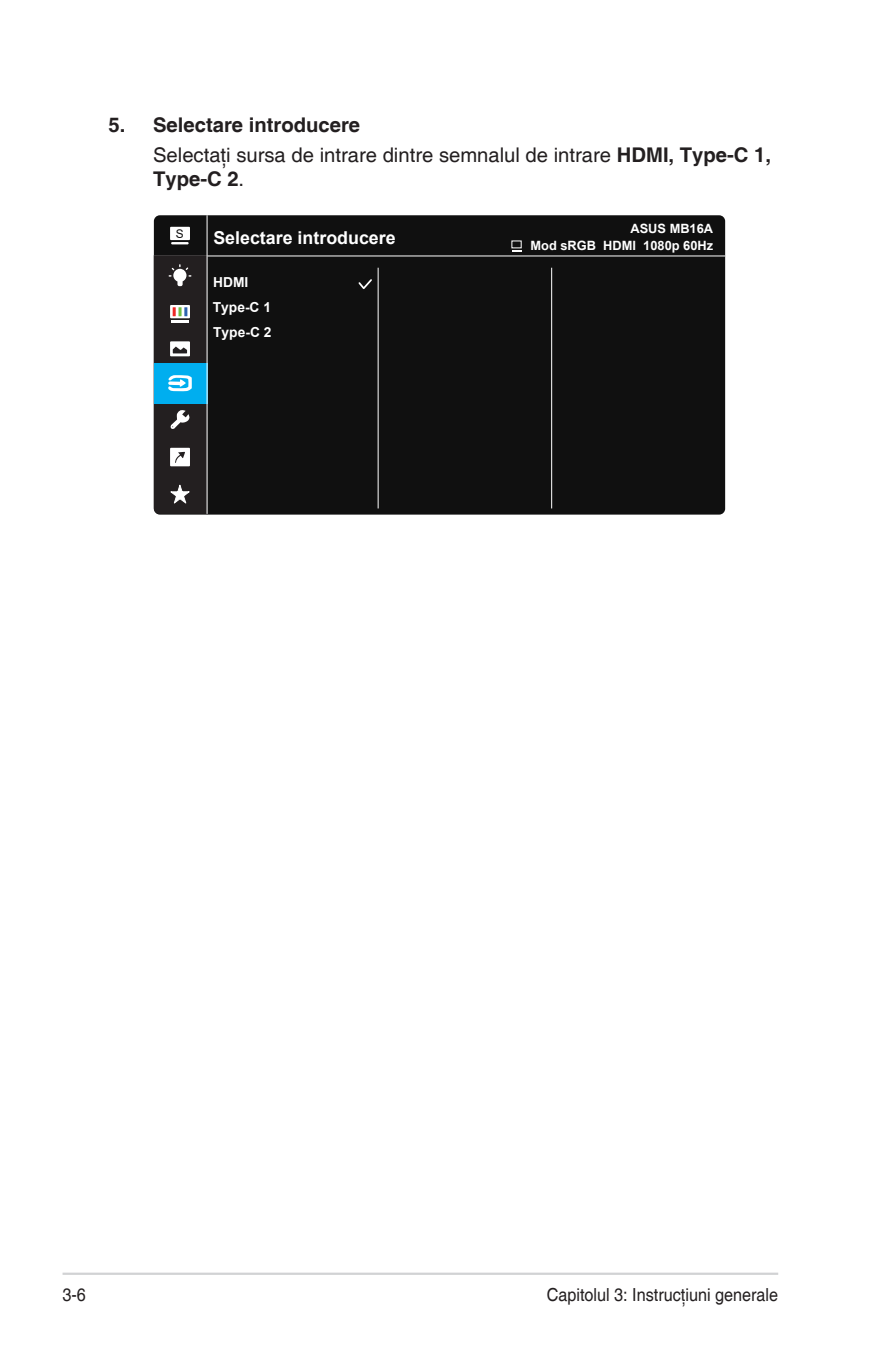
<style>
.page{position:relative;width:893px;height:1346px;background:#fff}
.page>*{position:absolute;margin:0;border:0;box-sizing:border-box;transform-origin:0 0}
.Body_Text_Indent{font:20.25px/24.3px "Helvetica";color:#231f20}
.OSD_Item{font:700 20.25px "Helvetica";color:#231f20}
.t1{font:18px "Helvetica";color:#231f20;scale:.9 1}
.t2{font:700 17.78px "Arial";color:#fff}
.t3{font:700 13.72px/24.5px "Arial";color:#fff}
.t4{font:700 12.83px "Arial";color:#fff}
.t5{font:11.92px "Arial";color:#101010}
.s1{font-weight:700}
</style>
<div class="page">
<hr style="left:63px;top:1272px;width:715px;height:3px;background:#d1d2d4">
<div style="left:154px;top:215px;width:571px;height:300px;background:#101010;border-radius:6px"></div>
<hr style="left:154px;top:256px;width:571px;height:1px;background:#fff">
<hr style="left:378px;top:268px;width:1px;height:240px;background:#fff">
<hr style="left:551px;top:268px;width:1px;height:240px;background:#fff">
<div style="left:170px;top:227px;width:20px;height:13px;background:#fff"></div>
<svg style="left:171px;top:242px;width:18px;height:2px"></svg>
<hr style="left:207px;top:215px;width:1px;height:299px;background:#fff">
<svg style="left:154px;top:255px;width:54px;height:259px;background:#354a54"></svg>
<svg style="left:358px;top:279px;width:14px;height:10px"></svg>
<p class="OSD_Item" style="left:108px;top:112px;width:253px">5. Selectare introducere</p>
<p class="Body_Text_Indent" style="left:153px;top:143px;width:619px">Selectaţi sursa de intrare dintre semnalul de intrare <span class="s1">HDMI, Type-C 1,<br>Type-C 2</span>.</p>
<p class="t5" style="left:176px;top:226px;width:9px">S</p>
<p class="t2" style="left:213px;top:225px;width:184px">Selectare introducere</p>
<p class="t3" style="left:213px;top:270px;width:60px">HDMI<br>Type-C 1<br>Type-C 2</p>
<p class="t4" style="left:630px;top:219px;width:84px">ASUS MB16A</p>
<p class="t4" style="left:530px;top:237px;width:184px">Mod sRGB HDMI 1080p 60Hz</p>
<p class="t1" style="left:63px;top:1284px;width:28px">3-6</p>
<p class="t1" style="left:547px;top:1284px;width:259px">Capitolul 3: Instrucţiuni generale</p>
</div>
